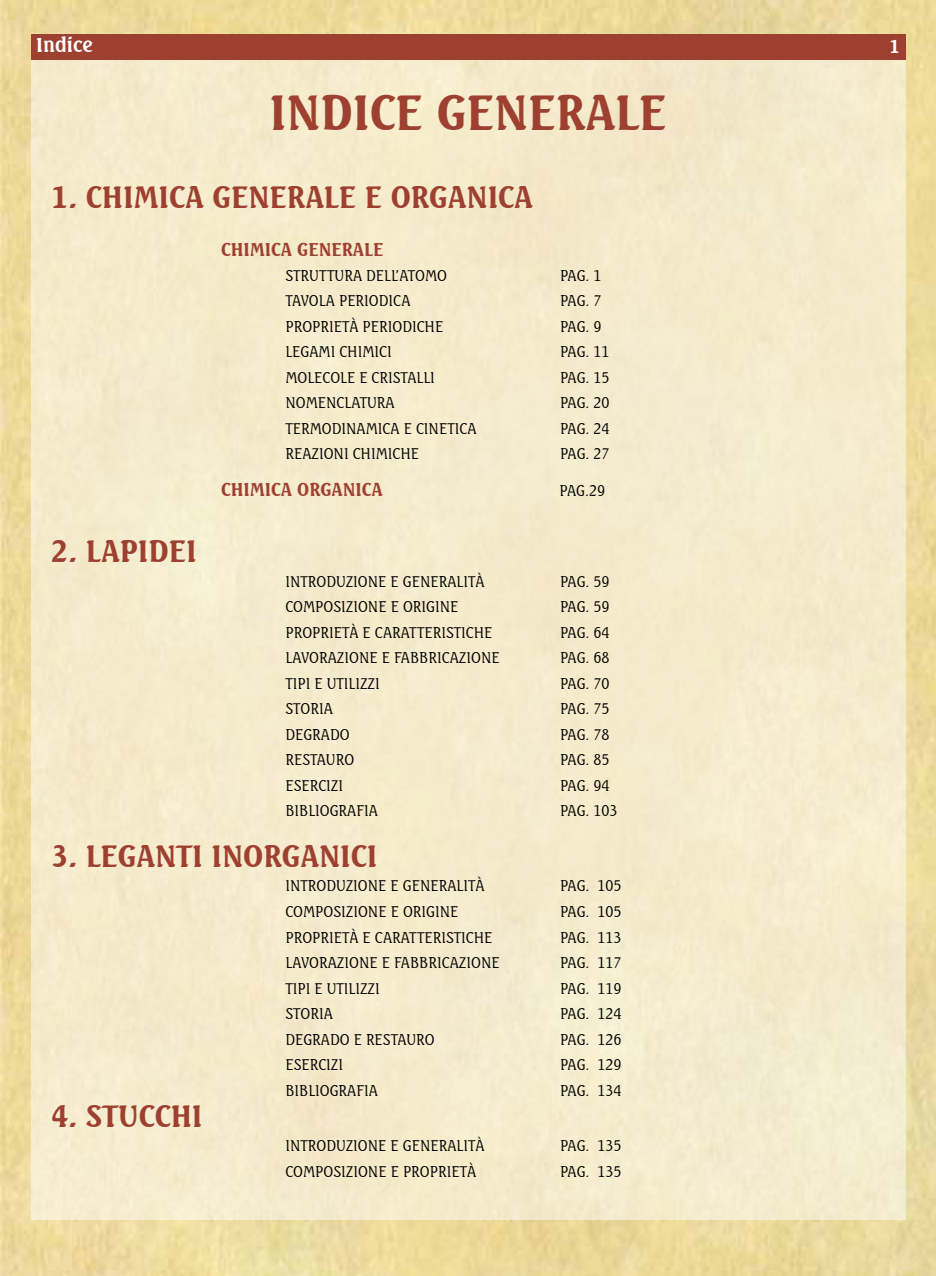
<style>
.page{position:relative;width:936px;height:1276px;background:#fff}
.page>*{position:absolute;margin:0;border:0;box-sizing:border-box;transform-origin:0 0}
.t1{font:700 48px "Seagull BT";color:#9e4030}
.t2{font:700 30px "Seagull BT";color:#9e4030}
.t3{font:700 19.5px "Seagull BT";color:#fff}
.t4{font:700 18px "Seagull BT";color:#9e4030}
.t5{font:700 18px "Seagull BT";color:#fff}
.t6{font:300 15px "Seagull BT";color:#000}
</style>
<div class="page">
<img style="left:0;top:0;width:935px;height:1276px">
<div style="left:31px;top:56px;width:874px;height:1163px;background:#f5ebcc"></div>
<div style="left:31px;top:34px;width:874px;height:25px;background:#9e4030"></div>
<h3 class="t3" style="left:36px;top:33px;width:58px">Indice</h3>
<p class="t5" style="left:889px;top:35px;width:12px">1</p>
<h1 class="t1" style="left:269px;top:81px;width:398px">INDICE GENERALE</h1>
<h2 class="t2" style="left:51px;top:178px;width:483px">1. CHIMICA GENERALE E ORGANICA</h2>
<p class="t4" style="left:221px;top:238px;width:164px">CHIMICA GENERALE</p>
<p class="t6" style="left:285px;top:265px;width:163px">STRUTTURA DELL’ATOMO</p>
<p class="t6" style="left:560px;top:265px;width:43px">PAG. 1</p>
<p class="t6" style="left:285px;top:291px;width:127px">TAVOLA PERIODICA</p>
<p class="t6" style="left:560px;top:291px;width:43px">PAG. 7</p>
<p class="t6" style="left:285px;top:316px;width:159px">PROPRIETÀ PERIODICHE</p>
<p class="t6" style="left:560px;top:316px;width:43px">PAG. 9</p>
<p class="t6" style="left:285px;top:342px;width:108px">LEGAMI CHIMICI</p>
<p class="t6" style="left:560px;top:342px;width:51px">PAG. 11</p>
<p class="t6" style="left:285px;top:367px;width:151px">MOLECOLE E CRISTALLI</p>
<p class="t6" style="left:560px;top:367px;width:51px">PAG. 15</p>
<p class="t6" style="left:285px;top:393px;width:111px">NOMENCLATURA</p>
<p class="t6" style="left:560px;top:393px;width:51px">PAG. 20</p>
<p class="t6" style="left:285px;top:418px;width:193px">TERMODINAMICA E CINETICA</p>
<p class="t6" style="left:560px;top:418px;width:51px">PAG. 24</p>
<p class="t6" style="left:285px;top:444px;width:135px">REAZIONI CHIMICHE</p>
<p class="t6" style="left:560px;top:444px;width:51px">PAG. 27</p>
<p class="t4" style="left:221px;top:478px;width:163px">CHIMICA ORGANICA</p>
<p class="t6" style="left:559px;top:481px;width:47px">PAG.29</p>
<h2 class="t2" style="left:51px;top:532px;width:147px">2. LAPIDEI</h2>
<p class="t6" style="left:285px;top:571px;width:201px">INTRODUZIONE E GENERALITÀ</p>
<p class="t6" style="left:560px;top:571px;width:51px">PAG. 59</p>
<p class="t6" style="left:285px;top:597px;width:174px">COMPOSIZIONE E ORIGINE</p>
<p class="t6" style="left:560px;top:597px;width:51px">PAG. 59</p>
<p class="t6" style="left:285px;top:622px;width:208px">PROPRIETÀ E CARATTERISTICHE</p>
<p class="t6" style="left:560px;top:622px;width:51px">PAG. 64</p>
<p class="t6" style="left:285px;top:648px;width:216px">LAVORAZIONE E FABBRICAZIONE</p>
<p class="t6" style="left:560px;top:648px;width:51px">PAG. 68</p>
<p class="t6" style="left:285px;top:674px;width:96px">TIPI E UTILIZZI</p>
<p class="t6" style="left:560px;top:674px;width:51px">PAG. 70</p>
<p class="t6" style="left:285px;top:699px;width:49px">STORIA</p>
<p class="t6" style="left:560px;top:699px;width:51px">PAG. 75</p>
<p class="t6" style="left:285px;top:725px;width:66px">DEGRADO</p>
<p class="t6" style="left:560px;top:725px;width:51px">PAG. 78</p>
<p class="t6" style="left:285px;top:750px;width:70px">RESTAURO</p>
<p class="t6" style="left:560px;top:750px;width:51px">PAG. 85</p>
<p class="t6" style="left:285px;top:776px;width:59px">ESERCIZI</p>
<p class="t6" style="left:560px;top:776px;width:51px">PAG. 94</p>
<p class="t6" style="left:285px;top:801px;width:94px">BIBLIOGRAFIA</p>
<p class="t6" style="left:560px;top:801px;width:59px">PAG. 103</p>
<h2 class="t2" style="left:51px;top:836px;width:328px">3. LEGANTI INORGANICI</h2>
<p class="t6" style="left:285px;top:876px;width:201px">INTRODUZIONE E GENERALITÀ</p>
<p class="t6" style="left:560px;top:876px;width:63px">PAG. 105</p>
<p class="t6" style="left:285px;top:902px;width:174px">COMPOSIZIONE E ORIGINE</p>
<p class="t6" style="left:560px;top:902px;width:63px">PAG. 105</p>
<p class="t6" style="left:285px;top:927px;width:208px">PROPRIETÀ E CARATTERISTICHE</p>
<p class="t6" style="left:560px;top:927px;width:63px">PAG. 113</p>
<p class="t6" style="left:285px;top:953px;width:216px">LAVORAZIONE E FABBRICAZIONE</p>
<p class="t6" style="left:560px;top:953px;width:63px">PAG. 117</p>
<p class="t6" style="left:285px;top:978px;width:96px">TIPI E UTILIZZI</p>
<p class="t6" style="left:560px;top:978px;width:63px">PAG. 119</p>
<p class="t6" style="left:285px;top:1004px;width:49px">STORIA</p>
<p class="t6" style="left:560px;top:1004px;width:63px">PAG. 124</p>
<p class="t6" style="left:285px;top:1029px;width:151px">DEGRADO E RESTAURO</p>
<p class="t6" style="left:560px;top:1029px;width:63px">PAG. 126</p>
<p class="t6" style="left:285px;top:1055px;width:59px">ESERCIZI</p>
<p class="t6" style="left:560px;top:1055px;width:63px">PAG. 129</p>
<p class="t6" style="left:285px;top:1080px;width:94px">BIBLIOGRAFIA</p>
<p class="t6" style="left:560px;top:1080px;width:63px">PAG. 134</p>
<h2 class="t2" style="left:51px;top:1096px;width:153px">4. STUCCHI</h2>
<p class="t6" style="left:285px;top:1136px;width:201px">INTRODUZIONE E GENERALITÀ</p>
<p class="t6" style="left:560px;top:1136px;width:63px">PAG. 135</p>
<p class="t6" style="left:285px;top:1161px;width:192px">COMPOSIZIONE E PROPRIETÀ</p>
<p class="t6" style="left:560px;top:1161px;width:63px">PAG. 135</p>
</div>
